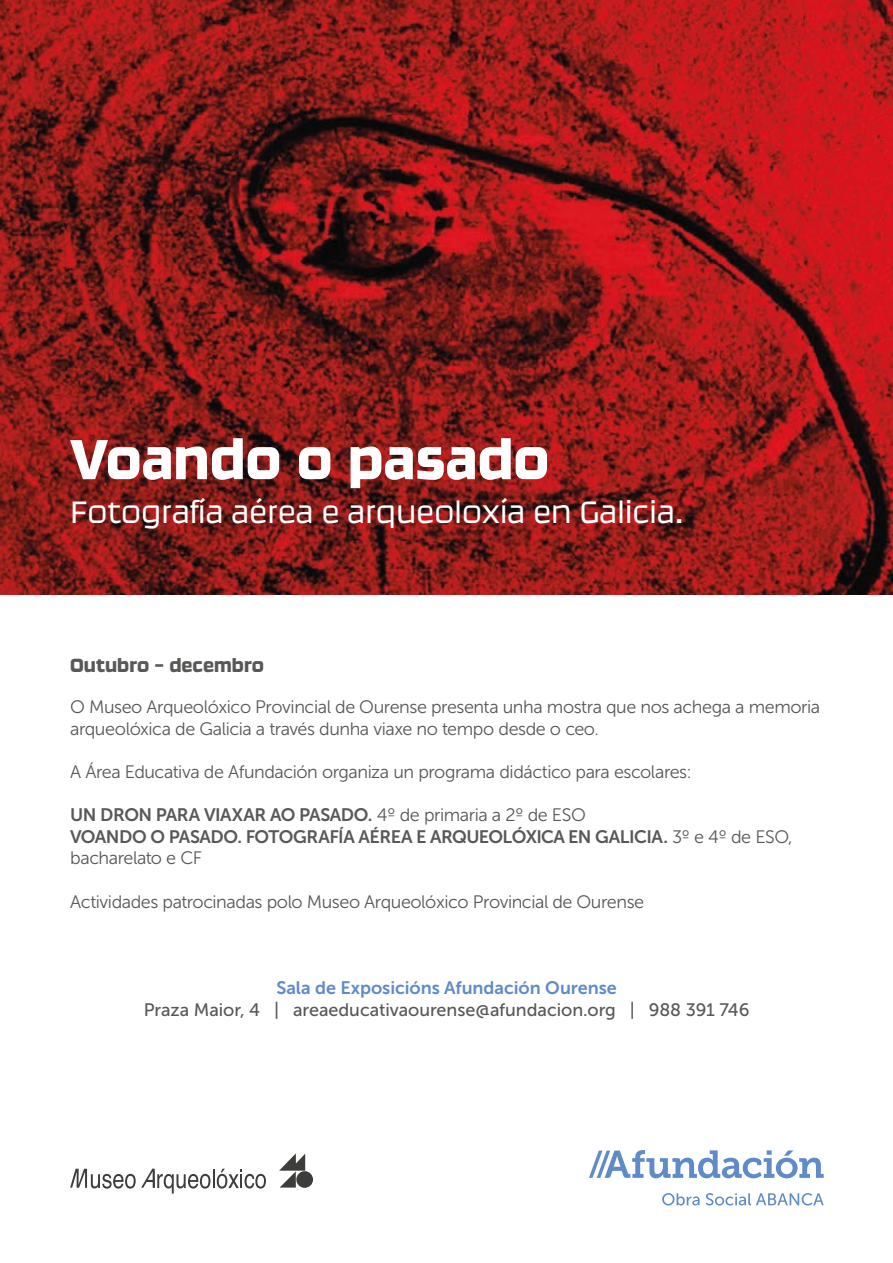
<style>
.page{position:relative;width:893px;height:1263px;background:#fff}
.page>*{position:absolute;margin:0;border:0;box-sizing:border-box;transform-origin:0 0}
.t1{font:66.15px "Ginger Pro";color:#fff}
.t2{font:300 36.45px "Ginger Pro";letter-spacing:-.015em;color:#fff}
.t3{font:22.5px "Ginger Pro";color:#585857}
.t4{font:18px/21.6px "Museo Sans 300";letter-spacing:-.025em;color:#585857}
.t5{font:18px/21.6px "Museo Sans 700";letter-spacing:-.025em;color:#585857}
.t6{font:18px "Museo Sans 500";letter-spacing:-.005em;color:#585857}
.t7{font:18px "Museo Sans 700";color:#5f8bc8}
.s1{font-family:"Museo Sans 300"}
</style>
<div class="page">
<img style="left:0;top:0;width:893px;height:594px">
<svg style="left:589px;top:1150px;width:235px;height:28px"></svg>
<svg style="left:662px;top:1193px;width:38px;height:12px"></svg>
<svg style="left:706px;top:1193px;width:118px;height:12px"></svg>
<svg style="left:279px;top:1153px;width:26px;height:34px"></svg>
<div style="left:296px;top:1171px;width:17px;height:17px;background:#3d3d3b;border-radius:50%"></div>
<svg style="left:70px;top:1168px;width:196px;height:25px"></svg>
<h1 class="t1" style="left:70px;top:418px;width:481px">Voando o pasado</h1>
<h2 class="t2" style="left:70px;top:490px;width:615px">Fotografía aérea e arqueoloxía en Galicia.</h2>
<p class="t3" style="left:70px;top:651px;width:195px">Outubro - decembro</p>
<p class="t4" style="left:70px;top:696px;width:752px">O Museo Arqueolóxico Provincial de Ourense presenta unha mostra que nos achega a memoria arqueolóxica de Galicia a través dunha viaxe no tempo desde o ceo.</p>
<p class="t4" style="left:70px;top:761px;width:623px">A Área Educativa de Afundación organiza un programa didáctico para escolares:</p>
<p class="t5" style="left:70px;top:804px;width:724px">UN DRON PARA VIAXAR AO PASADO. <span class="s1">4º de primaria a 2º de ESO<br></span>VOANDO O PASADO. FOTOGRAFÍA AÉREA E ARQUEOLÓXICA EN GALICIA. <span class="s1">3º e 4º de ESO,</span></p>
<p class="t4" style="left:70px;top:847px;width:133px">bacharelato e CF</p>
<p class="t4" style="left:70px;top:891px;width:575px">Actividades patrocinadas polo Museo Arqueolóxico Provincial de Ourense</p>
<p class="t7" style="left:276px;top:978px;width:342px">Sala de Exposicións Afundación Ourense</p>
<p class="t6" style="left:144px;top:999px;width:607px">Praza Maior, 4 | areaeducativaourense@afundacion.org | 988 391 746</p>
</div>
